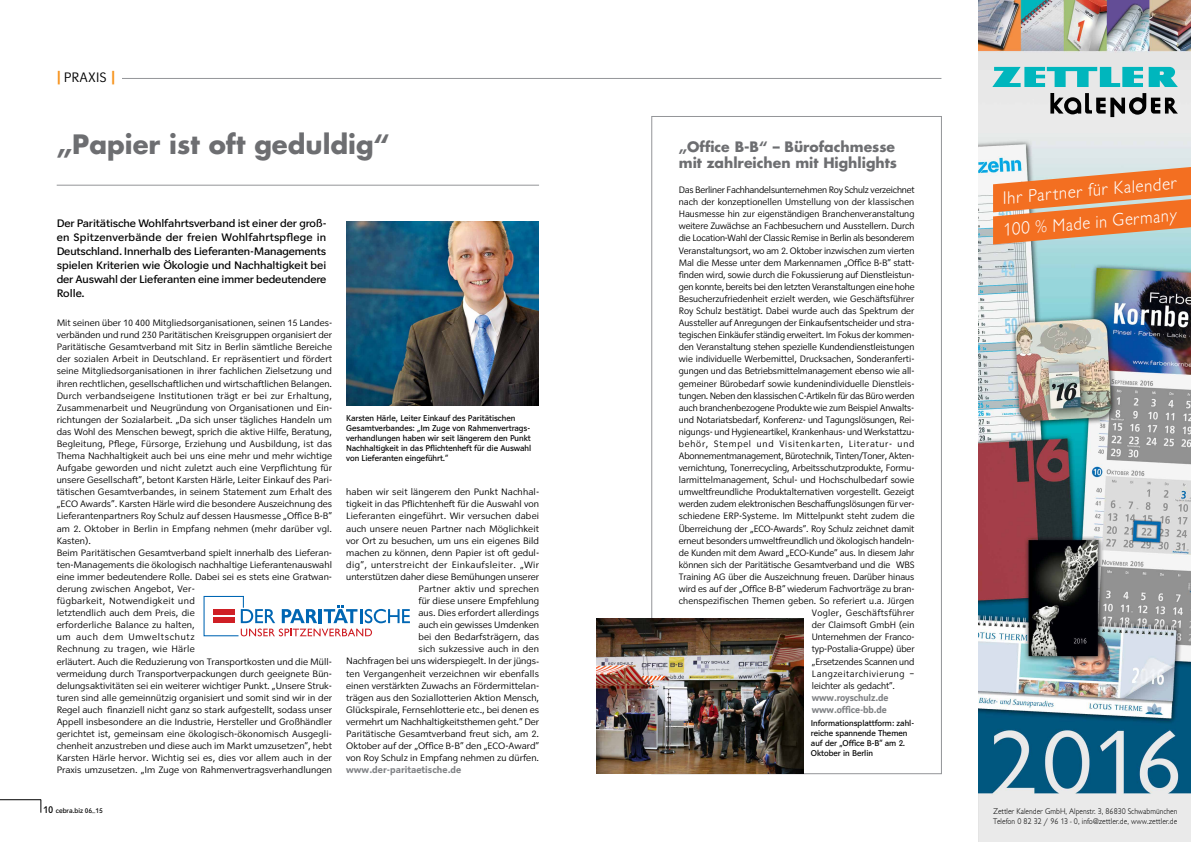
<style>
.page{position:relative;width:1191px;height:842px;background:#fff}
.page>*{position:absolute;margin:0;border:0;box-sizing:border-box;transform-origin:0 0}
.t1{font:700 26px "Futura";color:#6d6e71}
.t2{font:300 18.6px/32px "Chantilly";color:#fff}
.t3{font:700 14px/16px "Futura";color:#6d6e71}
.t4{font:14px "Planet R Leicht";letter-spacing:.015em;color:#000}
.t5{font:11px/14px "Planet R Buch";letter-spacing:-.01em;color:#000;text-align:justify;scale:1.08 1}
.t6{font:9.5px/12.1px "Planet R Leicht";letter-spacing:.01em;color:#000;text-align:right}
.t7{font:9.5px "Planet R Leicht";letter-spacing:-.015em;color:#000}
.t8{font:9.5px "Planet R Leicht";letter-spacing:-.01em;color:#000}
.t9{font:9.5px/12.1px "Planet R Hfet";letter-spacing:-.005em;color:#808285}
.t10{font:9.5px "Planet R Leicht";letter-spacing:.08em;color:#000}
.t11{font:9.5px "Planet R Leicht";letter-spacing:.04em;color:#000}
.t12{font:9.5px "Planet R Leicht";letter-spacing:.06em;color:#000}
.t13{font:300 8.6px/9.8px "Chantilly";color:#000;scale:.93 1}
.t14{font:8.5px/10px "Planet R Buch";color:#000}
.t15{font:7px "Planet R Buch";color:#000}
.s1{font-family:"Planet R Hfet";color:#f7941e}
.s2{font-family:"Planet R Hfet";color:#fff}
.s3{font-size:10px}
</style>
<div class="page">
<hr style="left:0;top:799px;width:41px;height:1px;background:#000">
<svg style="left:41px;top:800px;width:1px;height:13px"></svg>
<img style="left:979px;top:0;width:212px;height:842px">
<svg style="left:992px;top:67px;width:185px;height:20px"></svg>
<svg style="left:1050px;top:93px;width:127px;height:24px"></svg>
<svg style="left:993px;top:166px;width:198px;height:78px"></svg>
<hr style="left:121px;top:78px;width:820px;height:1px;background:#939598">
<svg style="left:203px;top:596px;width:207px;height:40px"></svg>
<img style="left:346px;top:222px;width:193px;height:183px">
<hr style="left:57px;top:185px;width:482px;height:1px;background:#939598">
<img style="left:596px;top:619px;width:207px;height:155px">
<h3 class="t4" style="left:56px;top:70px;width:67px"><span class="s1">|</span> PRAXIS <span class="s1">|</span><span class="s2">|</span></h3>
<h1 class="t1" style="left:57px;top:127px;width:335px">„Papier ist oft geduldig“</h1>
<p class="t5" style="left:57px;top:216px;width:251px">Der Paritätische Wohlfahrtsverband ist einer der groß&shy;en Spitzenverbände der freien Wohlfahrtspflege in Deutschland. Innerhalb des Lieferanten-Managements spielen Kriterien wie Ökologie und Nachhaltigkeit bei der Auswahl der Lieferanten eine immer bedeutendere Rolle.</p>
<p class="t6" style="left:57px;top:317px;width:277px;text-align:left">Mit seinen über 10 400 Mitgliedsorganisationen, seinen 15 Landes&shy;verbänden und rund 230 Paritätischen Kreisgruppen organisiert der Paritätische Gesamtverband mit Sitz in Berlin sämtliche Bereiche der sozialen Arbeit in Deutschland. Er repräsentiert und fördert seine Mitgliedsorganisationen in ihrer fachlichen Zielsetzung und ihren rechtlichen, gesellschaftlichen und wirtschaftlichen Belangen.<br>Durch verbandseigene Institutionen trägt er bei zur Erhaltung, Zusammenarbeit und Neugründung von Organisationen und Ein&shy;richtungen der Sozialarbeit. „Da sich unser tägliches Handeln um das Wohl des Menschen bewegt, sprich die aktive Hilfe, Beratung, Begleitung, Pflege, Fürsorge, Erziehung und Ausbildung, ist das Thema Nachhaltigkeit auch bei uns eine mehr und mehr wichtige Aufgabe geworden und nicht zuletzt auch eine Verpflichtung für unsere Gesellschaft“, betont Karsten Härle, Leiter Einkauf des Pari&shy;tätischen Gesamtverbandes, in seinem Statement zum Erhalt des „ECO Awards“. Karsten Härle wird die besondere Auszeichnung des Lieferantenpartners Roy Schulz auf dessen Hausmesse „Office B-B“ am 2. Oktober in Berlin in Empfang nehmen (mehr darüber vgl.<br>Kasten).<br>Beim Paritätischen Gesamtverband spielt innerhalb des Lieferan&shy;ten-Managements die ökologisch nachhaltige Lieferantenauswahl eine immer bedeutendere Rolle. Dabei sei es stets eine Gratwan&shy;derung zwischen Angebot, Ver-<br>fügbarkeit, Notwendigkeit und<br>letztendlich auch dem Preis, die<br>erforderliche Balance zu halten,<br>um auch dem Umweltschutz<br>Rechnung zu tragen, wie Härle<br>erläutert. Auch die Reduzierung von Transportkosten und die Müll&shy;vermeidung durch Transportverpackungen durch geeignete Bün&shy;delungsaktivitäten sei ein weiterer wichtiger Punkt. „Unsere Struk&shy;turen sind alle gemeinnützig organisiert und somit sind wir in der Regel auch finanziell nicht ganz so stark aufgestellt, sodass unser Appell insbesondere an die Industrie, Hersteller und Großhändler gerichtet ist, gemeinsam eine ökologisch-ökonomisch Ausgegli&shy;chenheit anzustreben und diese auch im Markt umzusetzen“, hebt Karsten Härle hervor. Wichtig sei es, dies vor allem auch in der Praxis umzusetzen. „Im Zuge von Rahmenvertragsverhandlungen</p>
<p class="t14" style="left:346px;top:413px;width:187px">Karsten Härle, Leiter Einkauf des Paritätischen Gesamtverbandes: „Im Zuge von Rahmenvertrags&shy;verhandlungen haben wir seit längerem den Punkt Nachhaltigkeit in das Pflichtenheft für die Auswahl von Lieferanten eingeführt.“</p>
<p class="t6" style="left:346px;top:486px;width:194px">haben wir seit längerem den Punkt Nachhal&shy;tigkeit in das Pflichtenheft für die Auswahl von Lieferanten eingeführt. Wir versuchen dabei auch unsere neuen Partner nach Möglichkeit vor Ort zu besuchen, um uns ein eigenes Bild machen zu können, denn Papier ist oft gedul&shy;dig“, unterstreicht der Einkaufsleiter. „Wir unterstützen daher diese Bemühungen unserer Partner aktiv und sprechen<br>für diese unsere Empfehlung<br>aus. Dies erfordert allerdings<br>auch ein gewisses Umdenken<br>bei den Bedarfsträgern, das<br>sich sukzessive auch in den<br>Nachfragen bei uns widerspiegelt. In der jüngs&shy;ten Vergangenheit verzeichnen wir ebenfalls einen verstärkten Zuwachs an Fördermittelan&shy;trägen aus den Soziallotterien Aktion Mensch, Glückspirale, Fernsehlotterie etc., bei denen es vermehrt um Nachhaltigkeitsthemen geht.“ Der Paritätische Gesamtverband freut sich, am 2.<br>Oktober auf der „Office B-B“ den „ECO-Award“ von Roy Schulz in Empfang nehmen zu dürfen.</p>
<p class="t9" style="left:346px;top:764px;width:117px">www.der-paritaetische.de</p>
<h3 class="t3" style="left:679px;top:138px;width:220px">„Office B-B“ – Bürofachmesse mit zahlreichen mit Highlights</h3>
<p class="t7" style="left:679px;top:185px;width:237px">Das Berliner Fachhandelsunternehmen Roy Schulz verzeichnet</p>
<p class="t6" style="left:679px;top:196px;width:237px">nach der konzeptionellen Umstellung von der klassischen</p>
<p class="t6" style="left:679px;top:208px;width:237px">Hausmesse hin zur eigenständigen Branchenveranstaltung</p>
<p class="t6" style="left:679px;top:220px;width:237px">weitere Zuwächse an Fachbesuchern und Ausstellern. Durch</p>
<p class="t7" style="left:679px;top:233px;width:237px">die Location-Wahl der Classic Remise in Berlin als besonderem</p>
<p class="t6" style="left:679px;top:244px;width:237px">Veranstaltungsort, wo am 2. Oktober inzwischen zum vierten</p>
<p class="t6" style="left:679px;top:257px;width:237px">Mal die Messe unter dem Markennamen „Office B-B“ statt-</p>
<p class="t6" style="left:679px;top:269px;width:237px">finden wird, sowie durch die Fokussierung auf Dienstleistun-</p>
<p class="t7" style="left:679px;top:281px;width:237px">gen konnte, bereits bei den letzten Veranstaltungen eine hohe</p>
<p class="t6" style="left:679px;top:293px;width:237px">Besucherzufriedenheit erzielt werden, wie Geschäftsführer</p>
<p class="t6" style="left:679px;top:305px;width:237px">Roy Schulz bestätigt. Dabei wurde auch das Spektrum der</p>
<p class="t6" style="left:679px;top:317px;width:237px">Aussteller auf Anregungen der Einkaufsentscheider und stra-</p>
<p class="t8" style="left:679px;top:330px;width:237px">tegischen Einkäufer ständig erweitert. Im Fokus der kommen-</p>
<p class="t6" style="left:679px;top:341px;width:237px">den Veranstaltung stehen spezielle Kundendienstleistungen</p>
<p class="t6" style="left:679px;top:353px;width:237px">wie individuelle Werbemittel, Drucksachen, Sonderanferti-</p>
<p class="t6" style="left:679px;top:365px;width:237px">gungen und das Betriebsmittelmanagement ebenso wie all-</p>
<p class="t6" style="left:679px;top:377px;width:237px">gemeiner Bürobedarf sowie kundenindividuelle Dienstleis-</p>
<p class="t7" style="left:679px;top:390px;width:237px">tungen. Neben den klassischen C-Artikeln für das Büro werden</p>
<p class="t6" style="left:679px;top:402px;width:237px">auch branchenbezogene Produkte wie zum Beispiel Anwalts-</p>
<p class="t6" style="left:679px;top:414px;width:237px">und Notariatsbedarf, Konferenz- und Tagungslösungen, Rei-</p>
<p class="t6" style="left:679px;top:426px;width:237px">nigungs- und Hygieneartikel, Krankenhaus- und Werkstattzu-</p>
<p class="t10" style="left:679px;top:439px;width:237px">behör, Stempel und Visitenkarten, Literatur- und</p>
<p class="t8" style="left:679px;top:451px;width:237px">Abonnementmanagement, Bürotechnik, Tinten/Toner, Akten-</p>
<p class="t6" style="left:679px;top:462px;width:237px">vernichtung, Tonerrecycling, Arbeitsschutzprodukte, Formu-</p>
<p class="t6" style="left:679px;top:474px;width:237px">larmittelmanagement, Schul- und Hochschulbedarf sowie</p>
<p class="t6" style="left:679px;top:486px;width:237px">umweltfreundliche Produktalternativen vorgestellt. Gezeigt</p>
<p class="t8" style="left:679px;top:499px;width:237px">werden zudem elektronischen Beschaffungslösungen für ver-</p>
<p class="t6" style="left:679px;top:510px;width:237px">schiedene ERP-Systeme. Im Mittelpunkt steht zudem die</p>
<p class="t6" style="left:679px;top:522px;width:237px">Überreichung der „ECO-Awards“. Roy Schulz zeichnet damit</p>
<p class="t6" style="left:679px;top:535px;width:237px">erneut besonders umweltfreundlich und ökologisch handeln-</p>
<p class="t6" style="left:679px;top:547px;width:237px">de Kunden mit dem Award „ECO-Kunde“ aus. In diesem Jahr</p>
<p class="t6" style="left:679px;top:559px;width:237px">können sich der Paritätische Gesamtverband und die WBS</p>
<p class="t6" style="left:679px;top:571px;width:237px">Training AG über die Auszeichnung freuen. Darüber hinaus</p>
<p class="t6" style="left:679px;top:583px;width:237px">wird es auf der „Office B-B“ wiederum Fachvorträge zu bran-</p>
<p class="t6" style="left:679px;top:595px;width:237px">chenspezifischen Themen geben. So referiert u.a. Jürgen</p>
<p class="t11" style="left:812px;top:608px;width:104px">Vogler, Geschäftsführer</p>
<p class="t6" style="left:812px;top:619px;width:104px">der Claimsoft GmbH (ein</p>
<p class="t6" style="left:812px;top:631px;width:104px">Unternehmen der Franco-</p>
<p class="t6" style="left:812px;top:643px;width:104px">typ-Postalia-Gruppe) über</p>
<p class="t8" style="left:812px;top:656px;width:104px">„Ersetzendes Scannen und</p>
<p class="t12" style="left:812px;top:668px;width:104px">Langzeitarchivierung –</p>
<p class="t6" style="left:812px;top:680px;width:84px">leichter als gedacht“.</p>
<p class="t9" style="left:812px;top:692px;width:78px">www.royschulz.de www.office-bb.de</p>
<p class="t14" style="left:811px;top:718px;width:105px">Informationsplattform: zahl&shy;reiche spannende Themen auf der „Office B-B“ am 2.<br>Oktober in Berlin</p>
<h2 class="t2" style="left:998px;top:183px;width:179px;rotate:-5deg">Ihr Partner für Kalender<br>100 % Made in Germany</h2>
<p class="t15" style="left:43px;top:807px;width:61px"><span class="s3">10</span> cebra.biz 06_15</p>
<p class="t13" style="left:993px;top:807px;width:200px">Zettler Kalender GmbH, Alpenstr. 3, 86830 Schwabmünchen<br>Telefon 0 82 32 / 96 13 - 0, info@zettler.de, www.zettler.de</p>
</div>
